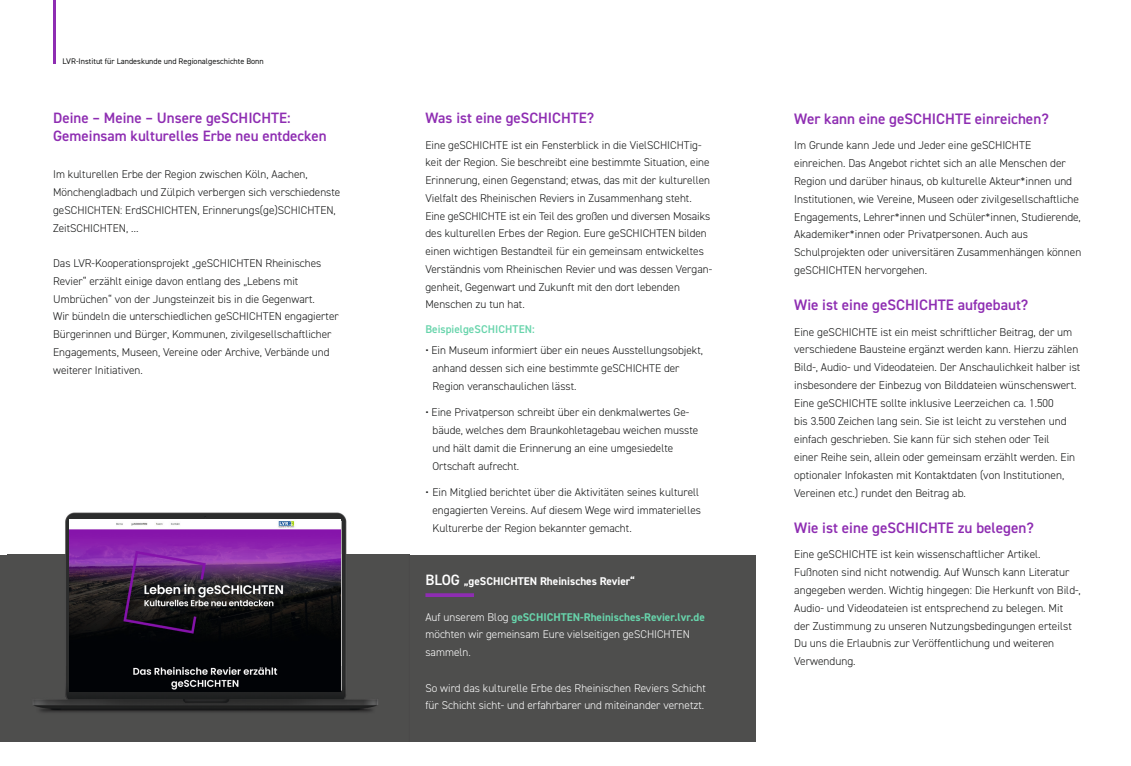
<style>
.page{position:relative;width:1131px;height:766px;background:#fff}
.page>*{position:absolute;margin:0;border:0;box-sizing:border-box;transform-origin:0 0}
.t1{font:600 15.12px "DIN2014";color:#8e2db2}
.t2{font:600 15px/17.8px "DIN2014";color:#8e2db2}
.t3{font:300 11.38px/17.9px "DIN2014";color:#151616}
.t4{font:300 11.25px/17.8px "DIN2014";color:#151616}
.t5{font:300 11.25px/17.8px "DIN2014";color:#fff}
.t6{font:700 11.25px "DIN2014";color:#fff}
.t7{font:600 11.25px "DIN2014";letter-spacing:.005em;color:#67d4ab}
.t8{font:8.12px "DIN2014";color:#151616}
.s1{font-weight:600;font-size:15px}
.s2{font-weight:700;color:#67d4ab}
</style>
<div class="page">
<hr style="left:53px;top:0;width:3px;height:64px;background:#8e2db2">
<div style="left:0;top:555px;width:755px;height:186px;background:#4e4e4d"></div>
<hr style="left:425px;top:593px;width:49px;height:3px;background:#8e2db2">
<img style="left:7px;top:512px;width:402px;height:230px">
<img style="left:69px;top:519px;width:271px;height:172px">
<p class="t8" style="left:63px;top:56px;width:203px">LVR-Institut für Landeskunde und Regionalgeschichte Bonn</p>
<h2 class="t2" style="left:53px;top:109px;width:275px">Deine – Meine – Unsere geSCHICHTE:<br>Gemeinsam kulturelles Erbe neu entdecken</h2>
<p class="t4" style="left:53px;top:166px;width:288px">Im kulturellen Erbe der Region zwischen Köln, Aachen, Mönchengladbach und Zülpich verbergen sich verschiedenste geSCHICHTEN: ErdSCHICHTEN, Erinnerungs(ge)SCHICHTEN, ZeitSCHICHTEN, …</p>
<p class="t4" style="left:53px;top:254px;width:287px">Das LVR-Kooperationsprojekt „geSCHICHTEN Rheinisches Revier“ erzählt einige davon entlang des „Lebens mit Umbrüchen“ von der Jungsteinzeit bis in die Gegenwart.<br>Wir bündeln die unterschiedlichen geSCHICHTEN engagierter Bürgerinnen und Bürger, Kommunen, zivilgesellschaftlicher Engagements, Museen, Vereine oder Archive, Verbände und weiterer Initiativen.</p>
<h2 class="t2" style="left:425px;top:109px;width:170px">Was ist eine geSCHICHTE?</h2>
<p class="t4" style="left:425px;top:136px;width:288px">Eine geSCHICHTE ist ein Fensterblick in die VielSCHICHTig&shy;keit der Region. Sie beschreibt eine bestimmte Situation, eine Erinnerung, einen Gegenstand; etwas, das mit der kulturellen Vielfalt des Rheinischen Reviers in Zusammenhang steht.<br>Eine geSCHICHTE ist ein Teil des großen und diversen Mosaiks des kulturellen Erbes der Region. Eure geSCHICHTEN bilden einen wichtigen Bestandteil für ein gemeinsam entwickeltes Verständnis vom Rheinischen Revier und was dessen Vergan&shy;genheit, Gegenwart und Zukunft mit den dort lebenden Menschen zu tun hat.</p>
<p class="t7" style="left:425px;top:321px;width:111px">BeispielgeSCHICHTEN:</p>
<p class="t4" style="left:432px;top:341px;width:272px;text-indent:-7px">• Ein Museum informiert über ein neues Ausstellungsobjekt, anhand dessen sich eine bestimmte geSCHICHTE der<br>Region veranschaulichen lässt.</p>
<p class="t4" style="left:432px;top:403px;width:267px;text-indent:-7px">• Eine Privatperson schreibt über ein denkmalwertes Ge&shy;bäude, welches dem Braunkohletagebau weichen musste und hält damit die Erinnerung an eine umgesiedelte Ortschaft aufrecht.</p>
<p class="t4" style="left:432px;top:483px;width:270px;text-indent:-7px">• Ein Mitglied berichtet über die Aktivitäten seines kulturell engagierten Vereins. Auf diesem Wege wird immaterielles<br>Kulturerbe der Region bekannter gemacht.</p>
<p class="t6" style="left:425px;top:573px;width:211px"><span class="s1">BLOG</span> „geSCHICHTEN Rheinisches Revier“</p>
<p class="t5" style="left:425px;top:607px;width:281px">Auf unserem Blog <span class="s2">geSCHICHTEN-Rheinisches-Revier.lvr.de </span>möchten wir gemeinsam Eure vielseitigen geSCHICHTEN sammeln.</p>
<p class="t5" style="left:425px;top:678px;width:282px">So wird das kulturelle Erbe des Rheinischen Reviers Schicht für Schicht sicht- und erfahrbarer und miteinander vernetzt.</p>
<h1 class="t1" style="left:794px;top:108px;width:256px">Wer kann eine geSCHICHTE einreichen?</h1>
<p class="t3" style="left:794px;top:136px;width:288px">Im Grunde kann Jede und Jeder eine geSCHICHTE einreichen. Das Angebot richtet sich an alle Menschen der Region und darüber hinaus, ob kulturelle Akteur*innen und Institutionen, wie Vereine, Museen oder zivilgesellschaftliche Engagements, Lehrer*innen und Schüler*innen, Studierende, Akademiker*innen oder Privatpersonen. Auch aus Schulprojekten oder universitären Zusammenhängen können geSCHICHTEN hervorgehen.</p>
<h1 class="t1" style="left:794px;top:295px;width:236px">Wie ist eine geSCHICHTE aufgebaut?</h1>
<p class="t3" style="left:794px;top:322px;width:288px">Eine geSCHICHTE ist ein meist schriftlicher Beitrag, der um verschiedene Bausteine ergänzt werden kann. Hierzu zählen Bild-, Audio- und Videodateien. Der Anschaulichkeit halber ist insbesondere der Einbezug von Bilddateien wünschenswert.<br>Eine geSCHICHTE sollte inklusive Leerzeichen ca. 1.500<br>bis 3.500 Zeichen lang sein. Sie ist leicht zu verstehen und einfach geschrieben. Sie kann für sich stehen oder Teil<br>einer Reihe sein, allein oder gemeinsam erzählt werden. Ein optionaler Infokasten mit Kontaktdaten (von Institutionen, Vereinen etc.) rundet den Beitrag ab.</p>
<h1 class="t1" style="left:794px;top:517px;width:241px">Wie ist eine geSCHICHTE zu belegen?</h1>
<p class="t3" style="left:794px;top:545px;width:288px">Eine geSCHICHTE ist kein wissenschaftlicher Artikel.<br>Fußnoten sind nicht notwendig. Auf Wunsch kann Literatur angegeben werden. Wichtig hingegen: Die Herkunft von Bild-, Audio- und Videodateien ist entsprechend zu belegen. Mit der Zustimmung zu unseren Nutzungsbedingungen erteilst Du uns die Erlaubnis zur Veröffentlichung und weiteren Verwendung.</p>
</div>
